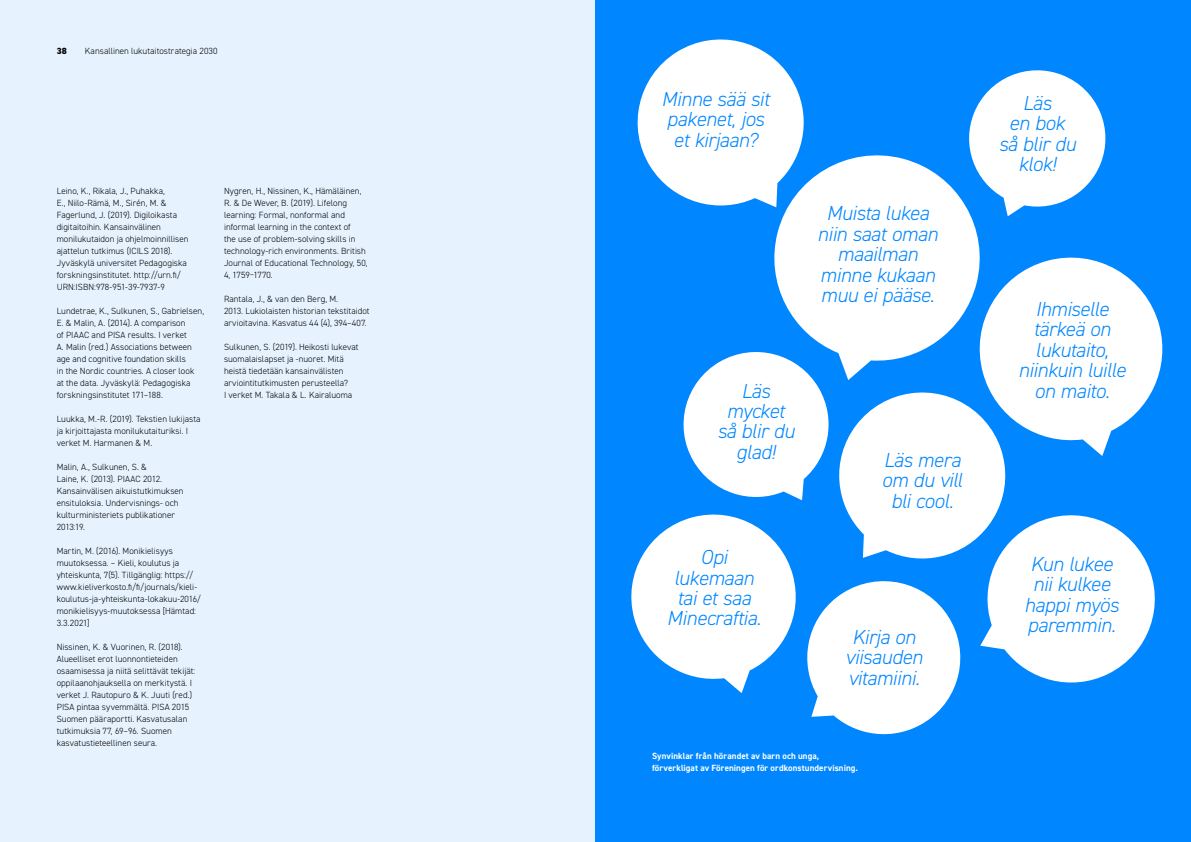
<style>
.page{position:relative;width:1191px;height:842px;background:#fff}
.page>*{position:absolute;margin:0;border:0;box-sizing:border-box;transform-origin:0 0}
.t1{font:italic 300 20.4px/20.4px "DIN2014";letter-spacing:-.015em;color:#0086ff;text-align:center}
.t2{font:300 9px/12px "DIN2014";color:#000}
.t3{font:700 9px/12px "DIN2014";letter-spacing:.01em;color:#fff}
.t4{font:800 9px "DIN2014";color:#000}
</style>
<div class="page">
<div style="left:0;top:0;width:595px;height:842px;background:#e6f3ff"></div>
<div style="left:595px;top:0;width:596px;height:842px;background:#0086ff"></div>
<svg style="left:637px;top:39px;width:167px;height:167px"></svg>
<svg style="left:764px;top:144px;width:216px;height:198px;fill:#fff"></svg>
<svg style="left:961px;top:70px;width:145px;height:146px"></svg>
<svg style="left:969px;top:248px;width:193px;height:94px;fill:#fff"></svg>
<svg style="left:631px;top:342px;width:532px;height:393px"></svg>
<p class="t4" style="left:57px;top:45px;width:12px">38</p>
<p class="t2" style="left:85px;top:45px;width:134px">Kansallinen lukutaitostrategia 2030</p>
<p class="t2" style="left:57px;top:185px;width:133px">Leino, K., Rikala, J., Puhakka,<br>E., Niilo-Rämä, M., Sirén, M. &amp; Fagerlund, J. (2019). Digiloikasta digitaitoihin. Kansainvälinen monilukutaidon ja ohjelmoinnillisen ajattelun tutkimus (ICILS 2018).<br>Jyväskylä universitet Pedagogiska forskningsinstitutet. http://urn.fi/ URN:ISBN:978-951-39-7937-9</p>
<p class="t2" style="left:57px;top:305px;width:149px">Lundetrae, K., Sulkunen, S., Gabrielsen, E. &amp; Malin, A. (2014). A comparison<br>of PIAAC and PISA results. I verket<br>A. Malin (red.) Associations between age and cognitive foundation skills<br>in the Nordic countries. A closer look<br>at the data. Jyväskylä: Pedagogiska forskningsinstitutet 171–188.</p>
<p class="t2" style="left:57px;top:413px;width:145px">Luukka, M.-R. (2019). Tekstien lukijasta ja kirjoittajasta monilukutaituriksi. I verket M. Harmanen &amp; M.</p>
<p class="t2" style="left:57px;top:461px;width:128px">Malin, A., Sulkunen, S. &amp;<br>Laine, K. (2013). PIAAC 2012.<br>Kansainvälisen aikuistutkimuksen ensituloksia. Undervisnings- och kulturministeriets publikationer<br>2013:19.</p>
<p class="t2" style="left:57px;top:545px;width:146px">Martin, M. (2016). Monikielisyys muutoksessa. – Kieli, koulutus ja yhteiskunta, 7(5). Tillgänglig: https:// www.kieliverkosto.fi/fi/journals/kieli&shy;koulutus-ja-yhteiskunta-lokakuu-2016/ monikielisyys-muutoksessa [Hämtad:<br>3.3.2021]</p>
<p class="t2" style="left:57px;top:641px;width:140px">Nissinen, K. &amp; Vuorinen, R. (2018).<br>Alueelliset erot luonnontieteiden osaamisessa ja niitä selittävät tekijät: oppilaanohjauksella on merkitystä. I verket J. Rautopuro &amp; K. Juuti (red.)<br>PISA pintaa syvemmältä. PISA 2015<br>Suomen pääraportti. Kasvatusalan tutkimuksia 77, 69–96. Suomen kasvatustieteellinen seura.</p>
<p class="t2" style="left:224px;top:185px;width:145px">Nygren, H., Nissinen, K., Hämäläinen, R. &amp; De Wever, B. (2019). Lifelong learning: Formal, nonformal and informal learning in the context of<br>the use of problem-solving skills in technology-rich environments. British Journal of Educational Technology, 50, 4, 1759−1770.</p>
<p class="t2" style="left:224px;top:293px;width:147px">Rantala, J., &amp; van den Berg, M.<br>2013. Lukiolaisten historian tekstitaidot arvioitavina. Kasvatus 44 (4), 394–407.</p>
<p class="t2" style="left:224px;top:341px;width:136px">Sulkunen, S. (2019). Heikosti lukevat suomalaislapset ja -nuoret. Mitä heistä tiedetään kansainvälisten arviointitutkimusten perusteella?<br>I verket M. Takala &amp; L. Kairaluoma</p>
<h1 class="t1" style="left:661px;top:89px;width:109px">Minne sää sit pakenet, jos et kirjaan?</h1>
<h1 class="t1" style="left:817px;top:203px;width:122px">Muista lukea niin saat oman maailman minne kukaan muu ei pääse.</h1>
<h1 class="t1" style="left:717px;top:380px;width:79px">Läs mycket så blir du glad!</h1>
<h1 class="t1" style="left:882px;top:450px;width:82px">Läs mera om du vill bli cool.</h1>
<h1 class="t1" style="left:998px;top:93px;width:79px">Läs<br>en bok så blir du klok!</h1>
<h1 class="t1" style="left:1018px;top:299px;width:109px">Ihmiselle tärkeä on lukutaito, niinkuin luille on maito.</h1>
<h1 class="t1" style="left:667px;top:547px;width:96px">Opi lukemaan tai et saa<br>Minecraftia.</h1>
<h1 class="t1" style="left:1024px;top:554px;width:96px">Kun lukee nii kulkee happi myös paremmin.</h1>
<h1 class="t1" style="left:845px;top:627px;width:79px">Kirja on viisauden vitamiini.</h1>
<p class="t3" style="left:652px;top:750px;width:207px">Synvinklar från hörandet av barn och unga, förverkligat av Föreningen för ordkonstundervisning.</p>
</div>
